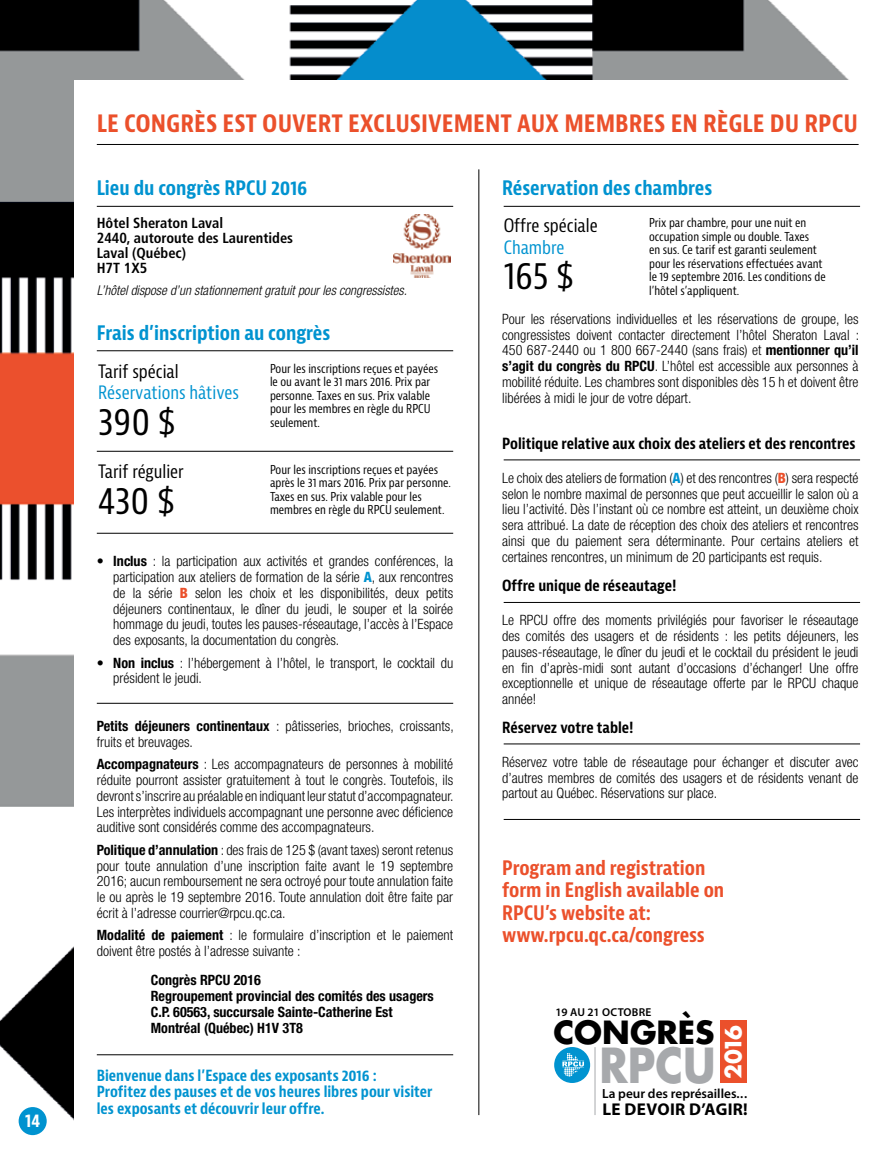
<style>
.page{position:relative;width:891px;height:1161px;background:#fff}
.page>*{position:absolute;margin:0;border:0;box-sizing:border-box;transform-origin:0 0}
.t1{font:700 46.95px "Futura";color:#a7a9ac;scale:.89 1}
.t2{font:condensed 37.5px "Bernina Sans";letter-spacing:-.005em;color:#000}
.t3{font:700 31.05px "Futura";color:#000}
.t4{font:700 condensed 25.5px "Bernina Sans";color:#eb502b}
.t5{font:700 21.9px "Futura";color:#fff}
.t6{font:700 condensed 19.5px/22.5px "Bernina Sans";color:#eb502b}
.t7{font:700 condensed 19.5px "Bernina Sans";color:#0093d0}
.t8{font:condensed 18px "Bernina Sans";color:#000}
.t9{font:condensed 18px "Bernina Sans";color:#0093d0}
.t10{font:700 condensed 18px "Bernina Sans";color:#fff}
.t11{font:700 17.1px "Myriad Pro";letter-spacing:.02em;color:#000}
.t12{font:700 condensed 15px/16.5px "Bernina Sans";color:#0093d0}
.t13{font:700 condensed 15px "Bernina Sans";color:#000}
.t14{font:700 condensed 14.7px/15px "Frutiger";color:#000}
.t15{font:300 condensed 14.25px/15.8px "Helvetica Neue";color:#000;text-align:justify}
.t16{font:700 condensed 14.25px/15.8px "Helvetica Neue";color:#000}
.t17{font:italic 300 condensed 13.5px "Helvetica Neue";color:#000}
.t18{font:600 13.35px "Myriad Pro";color:#000}
.t19{font:condensed 12px/13.5px "Bernina Sans";color:#000}
.t20{font:600 11.4px "Myriad Pro";letter-spacing:.02em;color:#000}
.s1{font-weight:700}
.s2{font-weight:800;color:#0093d0}
.s3{font-weight:800;color:#eb502b}
</style>
<div class="page">
<img style="left:0;top:0;width:849px;height:1136px">
<div style="left:75px;top:81px;width:816px;height:1080px;background:#fff"></div>
<hr style="left:479px;top:169px;width:1px;height:946px;background:#000">
<div style="left:720px;top:1020px;width:27px;height:63px;background:#eb502b"></div>
<div style="left:554px;top:1047px;width:36px;height:36px;background:#0093d0;border-radius:50%"></div>
<svg style="left:562px;top:1053px;width:22px;height:24px"></svg>
<hr style="left:595px;top:1047px;width:1px;height:68px;background:#a7a9ac">
<img style="left:393px;top:214px;width:58px;height:63px">
<hr style="left:97px;top:350px;width:356px;height:1px;background:#000">
<hr style="left:97px;top:206px;width:356px;height:1px;background:#000">
<hr style="left:97px;top:144px;width:762px;height:1px;background:#000">
<hr style="left:504px;top:206px;width:356px;height:1px;background:#000">
<hr style="left:504px;top:460px;width:356px;height:1px;background:#000">
<hr style="left:504px;top:602px;width:356px;height:1px;background:#000">
<hr style="left:504px;top:744px;width:356px;height:1px;background:#000">
<hr style="left:504px;top:819px;width:356px;height:1px;background:#000">
<hr style="left:97px;top:1054px;width:356px;height:1px;background:#000">
<hr style="left:97px;top:533px;width:356px;height:1px;background:#000">
<hr style="left:97px;top:703px;width:356px;height:1px;background:#000">
<hr style="left:97px;top:451px;width:356px;height:1px;background:#000">
<div style="left:19px;top:1107px;width:28px;height:28px;background:#0093d0;border-radius:50%"></div>
<p class="t10" style="left:25px;top:1109px;width:17px">14</p>
<h3 class="t4" style="left:97px;top:107px;width:763px">LE CONGRÈS EST OUVERT EXCLUSIVEMENT AUX MEMBRES EN RÈGLE DU RPCU</h3>
<h3 class="t7" style="left:97px;top:176px;width:212px">Lieu du congrès RPCU 2016</h3>
<p class="t14" style="left:97px;top:215px;width:198px">Hôtel Sheraton Laval<br>2440, autoroute des Laurentides<br>Laval (Québec)<br>H7T 1X5</p>
<p class="t17" style="left:97px;top:282px;width:312px">L’hôtel dispose d’un stationnement gratuit pour les congressistes.</p>
<h3 class="t7" style="left:97px;top:321px;width:235px">Frais d’inscription au congrès</h3>
<p class="t8" style="left:98px;top:360px;width:82px">Tarif spécial</p>
<p class="t9" style="left:98px;top:382px;width:142px">Réservations hâtives</p>
<h2 class="t2" style="left:98px;top:398px;width:79px">390 $</h2>
<p class="t8" style="left:98px;top:461px;width:87px">Tarif régulier</p>
<h2 class="t2" style="left:98px;top:477px;width:78px">430 $</h2>
<p class="t19" style="left:270px;top:362px;width:170px">Pour les inscriptions reçues et payées le ou avant le 31 mars 2016. Prix par personne. Taxes en sus. Prix valable pour les membres en règle du RPCU seulement.</p>
<p class="t19" style="left:270px;top:463px;width:183px">Pour les inscriptions reçues et payées après le 31 mars 2016. Prix par personne.<br>Taxes en sus. Prix valable pour les membres en règle du RPCU seulement.</p>
<p class="t15" style="left:113px;top:553px;width:341px;text-indent:-17px">• <span class="s1">Inclus</span> : la participation aux activités et grandes conférences, la participation aux ateliers de formation de la série <span class="s2">A</span>, aux rencontres de la série <span class="s3">B</span> selon les choix et les disponibilités, deux petits déjeuners continentaux, le dîner du jeudi, le souper et la soirée hommage du jeudi, toutes les pauses-réseautage, l’accès à l’Espace des exposants, la documentation du congrès.</p>
<p class="t15" style="left:113px;top:655px;width:341px;text-indent:-17px">• <span class="s1">Non inclus</span> : l’hébergement à l’hôtel, le transport, le cocktail du président le jeudi.</p>
<p class="t15" style="left:97px;top:718px;width:358px"><span class="s1">Petits déjeuners continentaux</span> : pâtisseries, brioches, croissants, fruits et breuvages.</p>
<p class="t15" style="left:97px;top:756px;width:358px"><span class="s1">Accompagnateurs</span> : Les accompagnateurs de personnes à mobilité réduite pourront assister gratuitement à tout le congrès. Toutefois, ils devront s’inscrire au préalable en indiquant leur statut d’accompagnateur.<br>Les interprètes individuels accompagnant une personne avec déficience auditive sont considérés comme des accompagnateurs.</p>
<p class="t15" style="left:97px;top:842px;width:358px"><span class="s1">Politique d’annulation</span> : des frais de 125 $ (avant taxes) seront retenus pour toute annulation d’une inscription faite avant le 19 septembre 2016; aucun remboursement ne sera octroyé pour toute annulation faite le ou après le 19 septembre 2016. Toute annulation doit être faite par écrit à l’adresse courrier@rpcu.qc.ca.</p>
<p class="t15" style="left:97px;top:927px;width:358px"><span class="s1">Modalité de paiement</span> : le formulaire d’inscription et le paiement doivent être postés à l’adresse suivante :</p>
<p class="t16" style="left:151px;top:972px;width:285px">Congrès RPCU 2016<br>Regroupement provincial des comités des usagers C.P. 60563, succursale Sainte-Catherine Est Montréal (Québec) H1V 3T8</p>
<p class="t12" style="left:97px;top:1067px;width:337px">Bienvenue dans l’Espace des exposants 2016 :<br>Profitez des pauses et de vos heures libres pour visiter les exposants et découvrir leur offre.</p>
<h3 class="t7" style="left:502px;top:176px;width:212px">Réservation des chambres</h3>
<p class="t8" style="left:504px;top:215px;width:96px">Offre spéciale</p>
<p class="t9" style="left:504px;top:236px;width:62px">Chambre</p>
<h2 class="t2" style="left:504px;top:252px;width:72px">165 $</h2>
<p class="t19" style="left:649px;top:216px;width:178px">Prix par chambre, pour une nuit en occupation simple ou double. Taxes<br>en sus. Ce tarif est garanti seulement pour les réservations effectuées avant le 19 septembre 2016. Les conditions de l’hôtel s’appliquent.</p>
<p class="t15" style="left:502px;top:311px;width:358px">Pour les réservations individuelles et les réservations de groupe, les congressistes doivent contacter directement l’hôtel Sheraton Laval :<br>450 687-2440 ou 1 800 667-2440 (sans frais) et <span class="s1">mentionner qu’il s’agit du congrès du RPCU</span>. L’hôtel est accessible aux personnes à mobilité réduite. Les chambres sont disponibles dès 15 h et doivent être libérées à midi le jour de votre départ.</p>
<p class="t13" style="left:502px;top:434px;width:355px">Politique relative aux choix des ateliers et des rencontres</p>
<p class="t15" style="left:502px;top:470px;width:358px">Le choix des ateliers de formation (<span class="s2">A</span>) et des rencontres (<span class="s3">B</span>) sera respecté selon le nombre maximal de personnes que peut accueillir le salon où a lieu l’activité. Dès l’instant où ce nombre est atteint, un deuxième choix sera attribué. La date de réception des choix des ateliers et rencontres ainsi que du paiement sera déterminante. Pour certains ateliers et certaines rencontres, un minimum de 20 participants est requis.</p>
<p class="t13" style="left:502px;top:577px;width:176px">Offre unique de réseautage!</p>
<p class="t15" style="left:502px;top:612px;width:358px">Le RPCU offre des moments privilégiés pour favoriser le réseautage des comités des usagers et de résidents : les petits déjeuners, les pauses-réseautage, le dîner du jeudi et le cocktail du président le jeudi en fin d’après-midi sont autant d’occasions d’échanger! Une offre exceptionnelle et unique de réseautage offerte par le RPCU chaque année!</p>
<p class="t13" style="left:502px;top:718px;width:133px">Réservez votre table!</p>
<p class="t15" style="left:502px;top:754px;width:358px">Réservez votre table de réseautage pour échanger et discuter avec d’autres membres de comités des usagers et de résidents venant de partout au Québec. Réservations sur place.</p>
<h3 class="t6" style="left:502px;top:857px;width:224px">Program and registration form in English available on<br>RPCU’s website at: www.rpcu.qc.ca/congress</h3>
<p class="t20" style="left:555px;top:1005px;width:97px">19 AU 21 OCTOBRE</p>
<h3 class="t3" style="left:554px;top:1011px;width:163px">CONGRÈS</h3>
<h1 class="t1" style="left:600px;top:1032px;width:132px">RPCU</h1>
<h3 class="t5" style="left:718px;top:1079px;width:55px;rotate:-90deg">2016</h3>
<p class="t18" style="left:602px;top:1085px;width:146px">La peur des représailles...</p>
<p class="t11" style="left:603px;top:1098px;width:147px">LE DEVOIR D’AGIR!</p>
</div>
